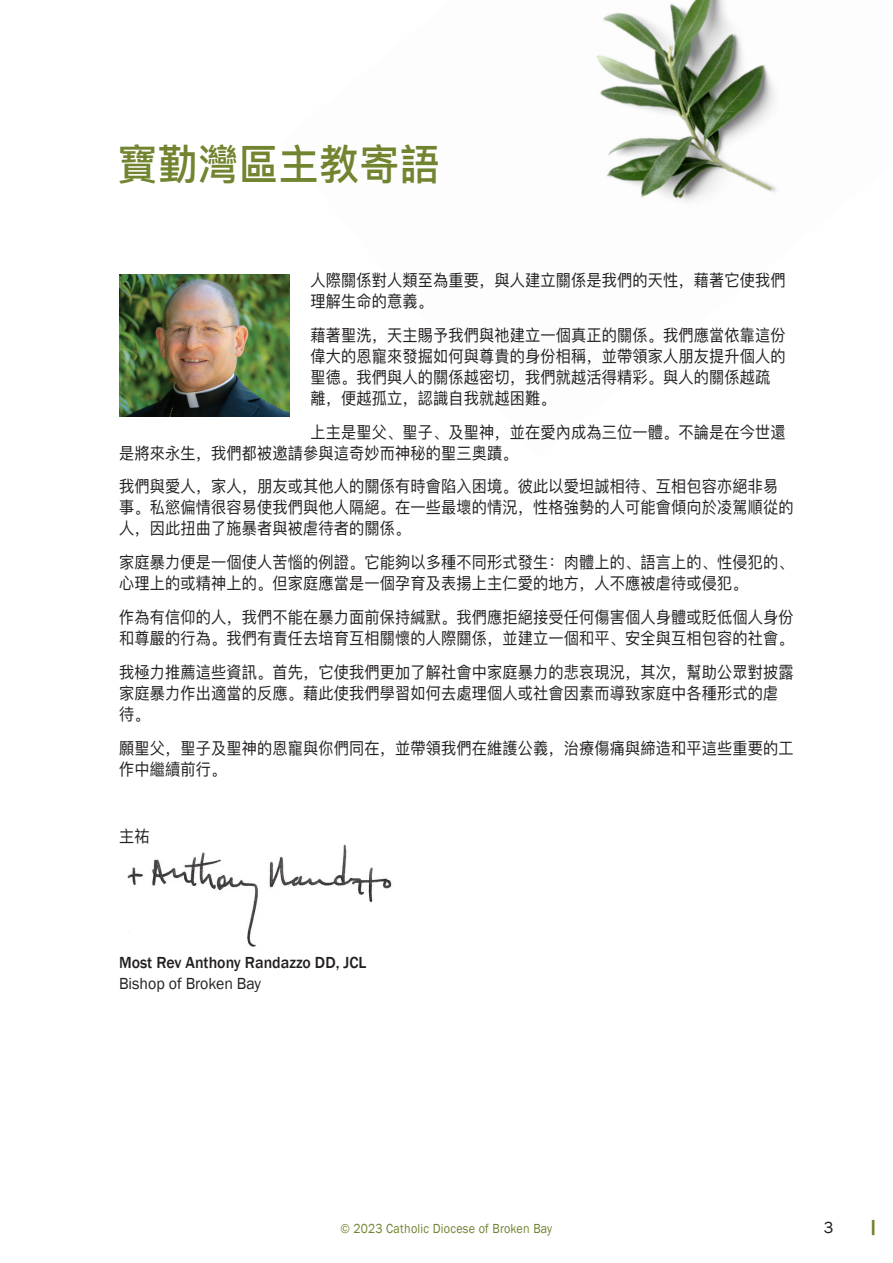
<style>
.page{position:relative;width:893px;height:1263px;background:#fff}
.page>*{position:absolute;margin:0;border:0;box-sizing:border-box;transform-origin:0 0}
.t1{font:500 42px "Ping Fang SC";letter-spacing:.01em;color:#718430;scale:.95 1}
.t2{font:600 18px "Franklin Gothic";color:#6f822f}
.t3{font:16.5px/21px "Ping Fang SC";letter-spacing:.01em;color:#231f20;scale:.92 1}
.t4{font:500 16.5px "Franklin Gothic";color:#231f20;scale:.96 1}
.t5{font:16.5px "Franklin Gothic";color:#231f20;scale:.96 1}
.t6{font:16.5px "Franklin Gothic";color:#231f20}
.t7{font:13.5px "Franklin Gothic";letter-spacing:.02em;color:#6f822f;scale:.9 1}
</style>
<div class="page">
<img style="left:127px;top:844px;width:265px;height:103px">
<img style="left:289px;top:0;width:488px;height:417px">
<img style="left:119px;top:274px;width:170px;height:143px">
<h1 class="t1" style="left:118px;top:139px;width:340px">寶勤灣區主教寄語</h1>
<p class="t3" style="left:310px;top:269px;width:518px">人際關係對人類至為重要，與人建立關係是我們的天性，藉著它使我們理解生命的意義。</p>
<p class="t3" style="left:310px;top:324px;width:518px">藉著聖洗，天主賜予我們與祂建立一個真正的關係。我們應當依靠這份偉大的恩寵來發掘如何與尊貴的身份相稱，並帶領家人朋友提升個人的聖德。我們與人的關係越密切，我們就越活得精彩。與人的關係越疏離，便越孤立，認識自我就越困難。</p>
<p class="t3" style="left:119px;top:421px;width:726px;text-indent:191px">上主是聖父、聖子、及聖神，並在愛內成為三位一體。不論是在今世還是將來永生，我們都被邀請參與這奇妙而神秘的聖三奧蹟。</p>
<p class="t3" style="left:119px;top:476px;width:735px">我們與愛人，家人，朋友或其他人的關係有時會陷入困境。彼此以愛坦誠相待、互相包容亦絕非易事。私慾偏情很容易使我們與他人隔絕。在一些最壞的情況，性格強勢的人可能會傾向於凌駕順從的人，因此扭曲了施暴者與被虐待者的關係。</p>
<p class="t3" style="left:119px;top:552px;width:735px">家庭暴力便是一個使人苦惱的例證。它能夠以多種不同形式發生：肉體上的、語言上的、性侵犯的、心理上的或精神上的。但家庭應當是一個孕育及表揚上主仁愛的地方，人不應被虐待或侵犯。</p>
<p class="t3" style="left:119px;top:606px;width:735px">作為有信仰的人，我們不能在暴力面前保持緘默。我們應拒絕接受任何傷害個人身體或貶低個人身份和尊嚴的行為。我們有責任去培育互相關懷的人際關係，並建立一個和平、安全與互相包容的社會。</p>
<p class="t3" style="left:119px;top:661px;width:735px">我極力推薦這些資訊。首先，它使我們更加了解社會中家庭暴力的悲哀現況，其次，幫助公眾對披露家庭暴力作出適當的反應。藉此使我們學習如何去處理個人或社會因素而導致家庭中各種形式的虐待。</p>
<p class="t3" style="left:119px;top:737px;width:735px">願聖父，聖子及聖神的恩寵與你們同在，並帶領我們在維護公義，治療傷痛與締造和平這些重要的工作中繼續前行。</p>
<p class="t3" style="left:119px;top:825px;width:35px">主祐</p>
<p class="t4" style="left:119px;top:952px;width:259px">Most Rev Anthony Randazzo DD, JCL</p>
<p class="t5" style="left:119px;top:973px;width:149px">Bishop of Broken Bay</p>
<p class="t7" style="left:341px;top:1220px;width:237px">© 2023 Catholic Diocese of Broken Bay</p>
<p class="t6" style="left:824px;top:1217px;width:11px">3</p>
<p class="t2" style="left:869px;top:1214px;width:10px">|</p>
</div>
